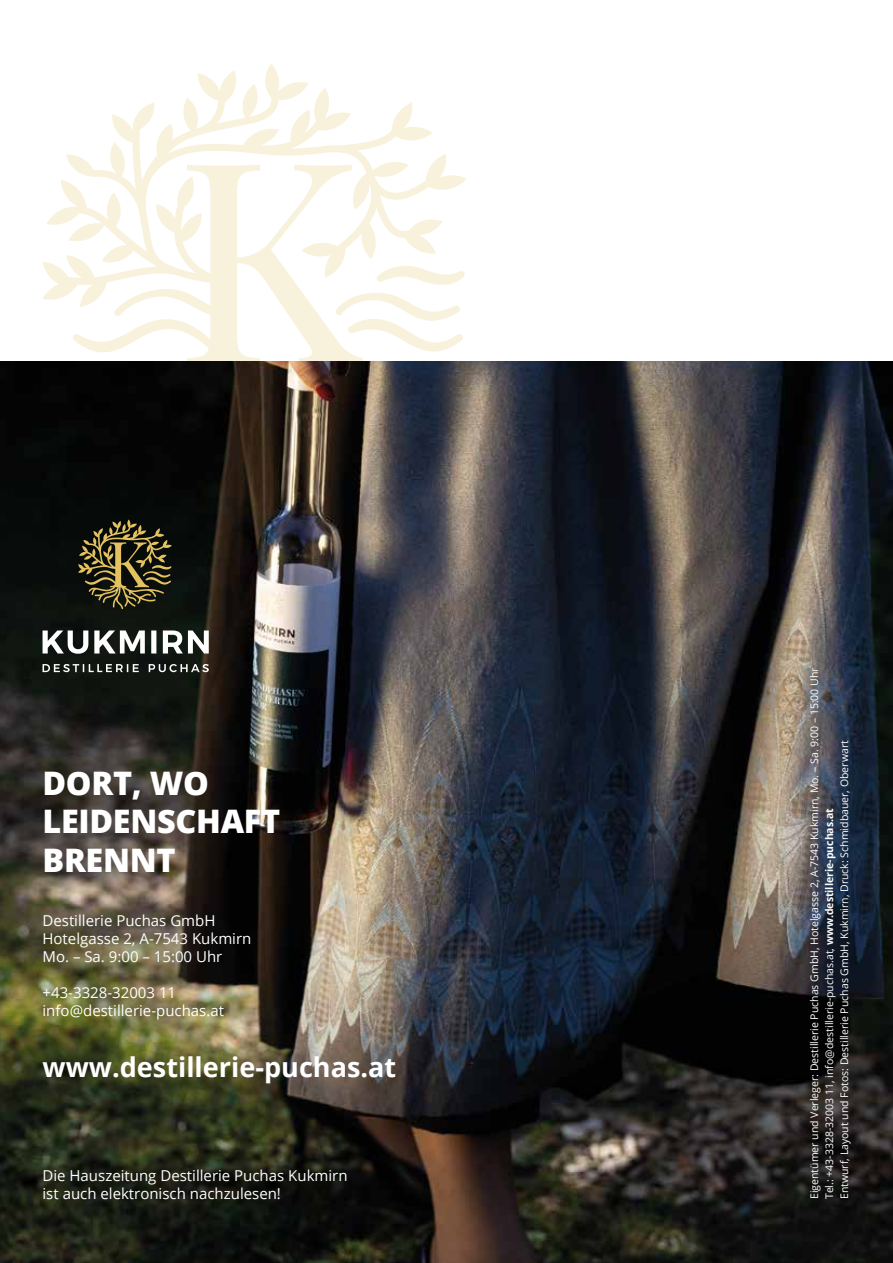
<style>
.page{position:relative;width:893px;height:1263px;background:#fff}
.page>*{position:absolute;margin:0;border:0;box-sizing:border-box;transform-origin:0 0}
.t1{font:800 32.4px/38.8px "Open Sans";letter-spacing:-.01em;color:#fff}
.t2{font:700 27px "Open Sans";color:#fff}
.t3{font:15px/18px "Open Sans";color:#fff}
.t4{font:10.5px/15px "Open Sans";color:#fff}
.s1{font-weight:700}
</style>
<div class="page">
<svg style="left:43px;top:64px;width:423px;height:297px"></svg>
<img style="left:0;top:361px;width:893px;height:902px">
<svg style="left:78px;top:519px;width:94px;height:90px;background:#433d21"></svg>
<svg style="left:43px;top:630px;width:166px;height:24px"></svg>
<svg style="left:43px;top:664px;width:166px;height:8px"></svg>
<h1 class="t1" style="left:43px;top:766px;width:239px">DORT, WO<br>LEIDENSCHAFT<br>BRENNT</h1>
<h3 class="t3" style="left:43px;top:913px;width:210px">Destillerie Puchas GmbH<br>Hotelgasse 2, A-7543 Kukmirn<br>Mo. – Sa. 9:00 – 15:00 Uhr</h3>
<h3 class="t3" style="left:43px;top:985px;width:183px">+43-3328-32003 11 info@destillerie-puchas.at</h3>
<h2 class="t2" style="left:43px;top:1056px;width:355px">www.destillerie-puchas.at</h2>
<h3 class="t3" style="left:43px;top:1168px;width:307px">Die Hauszeitung Destillerie Puchas Kukmirn ist auch elektronisch nachzulesen!</h3>
<p class="t4" style="left:808px;top:1199px;width:533px;rotate:-90deg">Eigentümer und Verleger: Destillerie Puchas GmbH, Hotelgasse 2, A-7543 Kukmirn, Mo. – Sa. 9:00 – 15:00 Uhr<br>Tel.: +43-3328-32003 11, info@destillerie-puchas.at, <span class="s1">www.destillerie-puchas.at<br></span>Entwurf, Layout und Fotos: Destillerie Puchas GmbH, Kukmirn, Druck: Schmidbauer, Oberwart</p>
</div>
